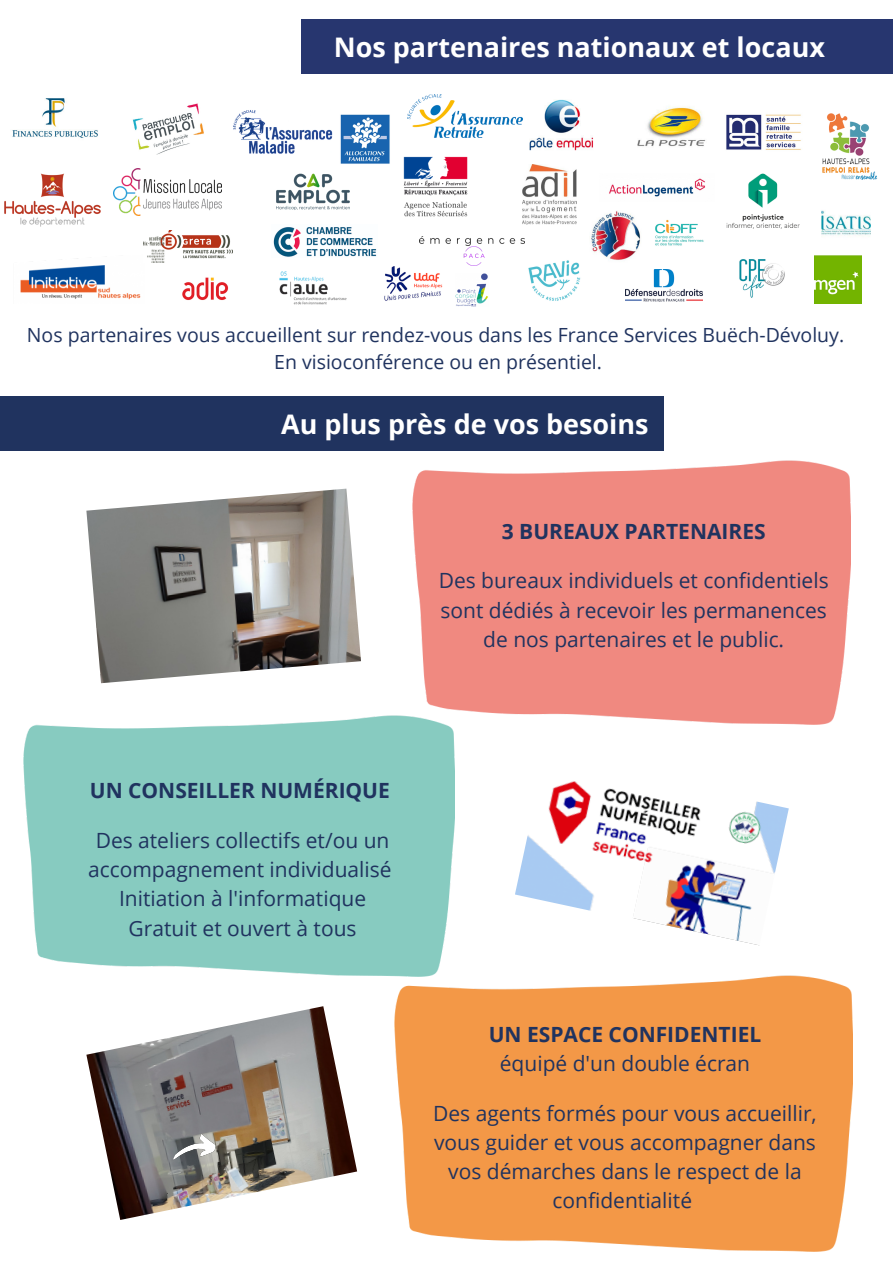
<style>
.page{position:relative;width:893px;height:1264px;background:#fff}
.page>*{position:absolute;margin:0;border:0;box-sizing:border-box;transform-origin:0 0}
.t1{font:700 27px "Open Sans";color:#fff}
.t2{font:21px/29.2px "Open Sans";color:#20335f;text-align:center}
.t3{font:700 21px "Open Sans";color:#20335f}
.t4{font:19.5px/27px "Open Sans";color:#20335f;text-align:center}
</style>
<div class="page">
<img style="left:412px;top:460px;width:438px;height:264px">
<img style="left:23px;top:714px;width:431px;height:262px">
<img style="left:394px;top:974px;width:458px;height:277px">
<img style="left:12px;top:98px;width:86px;height:40px">
<img style="left:340px;top:114px;width:50px;height:50px">
<img style="left:233px;top:110px;width:100px;height:44px">
<img style="left:408px;top:95px;width:114px;height:42px">
<img style="left:403px;top:156px;width:65px;height:61px">
<img style="left:529px;top:99px;width:64px;height:52px">
<img style="left:637px;top:107px;width:69px;height:40px">
<img style="left:655px;top:219px;width:49px;height:27px">
<img style="left:726px;top:173px;width:74px;height:56px">
<img style="left:726px;top:114px;width:75px;height:36px">
<div style="left:301px;top:20px;width:591px;height:54px;background:#27366f"></div>
<div style="left:0;top:396px;width:664px;height:54px;background:#20335f"></div>
<img style="left:276px;top:173px;width:74px;height:37px">
<img style="left:113px;top:168px;width:108px;height:47px">
<img style="left:522px;top:165px;width:54px;height:59px">
<img style="left:609px;top:178px;width:96px;height:19px">
<img style="left:279px;top:271px;width:68px;height:34px">
<img style="left:20px;top:258px;width:121px;height:42px">
<img style="left:4px;top:173px;width:97px;height:53px">
<img style="left:822px;top:113px;width:56px;height:67px">
<img style="left:132px;top:103px;width:72px;height:52px">
<img style="left:273px;top:227px;width:104px;height:30px">
<img style="left:814px;top:256px;width:47px;height:47px">
<img style="left:821px;top:210px;width:49px;height:26px">
<img style="left:739px;top:259px;width:46px;height:39px">
<img style="left:384px;top:267px;width:59px;height:34px">
<img style="left:528px;top:260px;width:53px;height:41px">
<img style="left:625px;top:269px;width:77px;height:33px">
<img style="left:591px;top:210px;width:50px;height:50px">
<img style="left:143px;top:230px;width:89px;height:33px">
<img style="left:182px;top:277px;width:47px;height:23px">
<img style="left:419px;top:237px;width:105px;height:29px">
<img style="left:455px;top:274px;width:33px;height:32px">
<img style="left:515px;top:781px;width:273px;height:165px">
<img style="left:86px;top:488px;width:275px;height:195px">
<img style="left:86px;top:1006px;width:271px;height:213px">
<img style="left:173px;top:1134px;width:42px;height:25px">
<p class="t1" style="left:334px;top:28px;width:492px">Nos partenaires nationaux et locaux</p>
<p class="t4" style="left:27px;top:321px;width:818px">Nos partenaires vous accueillent sur rendez-vous dans les France Services Buëch-Dévoluy.<br>En visioconférence ou en présentiel.</p>
<p class="t1" style="left:281px;top:404px;width:369px">Au plus près de vos besoins</p>
<p class="t3" style="left:502px;top:516px;width:265px">3 BUREAUX PARTENAIRES</p>
<p class="t2" style="left:438px;top:565px;width:391px">Des bureaux individuels et confidentiels sont dédiés à recevoir les permanences de nos partenaires et le public.</p>
<p class="t3" style="left:90px;top:776px;width:301px">UN CONSEILLER NUMÉRIQUE</p>
<p class="t2" style="left:88px;top:825px;width:305px">Des ateliers collectifs et/ou un accompagnement individualisé<br>Initiation à l'informatique<br>Gratuit et ouvert à tous</p>
<p class="t3" style="left:488px;top:1019px;width:274px">UN ESPACE CONFIDENTIEL</p>
<p class="t2" style="left:500px;top:1048px;width:252px">équipé d'un double écran</p>
<p class="t2" style="left:433px;top:1097px;width:385px">Des agents formés pour vous accueillir, vous guider et vous accompagner dans vos démarches dans le respect de la confidentialité</p>
</div>
